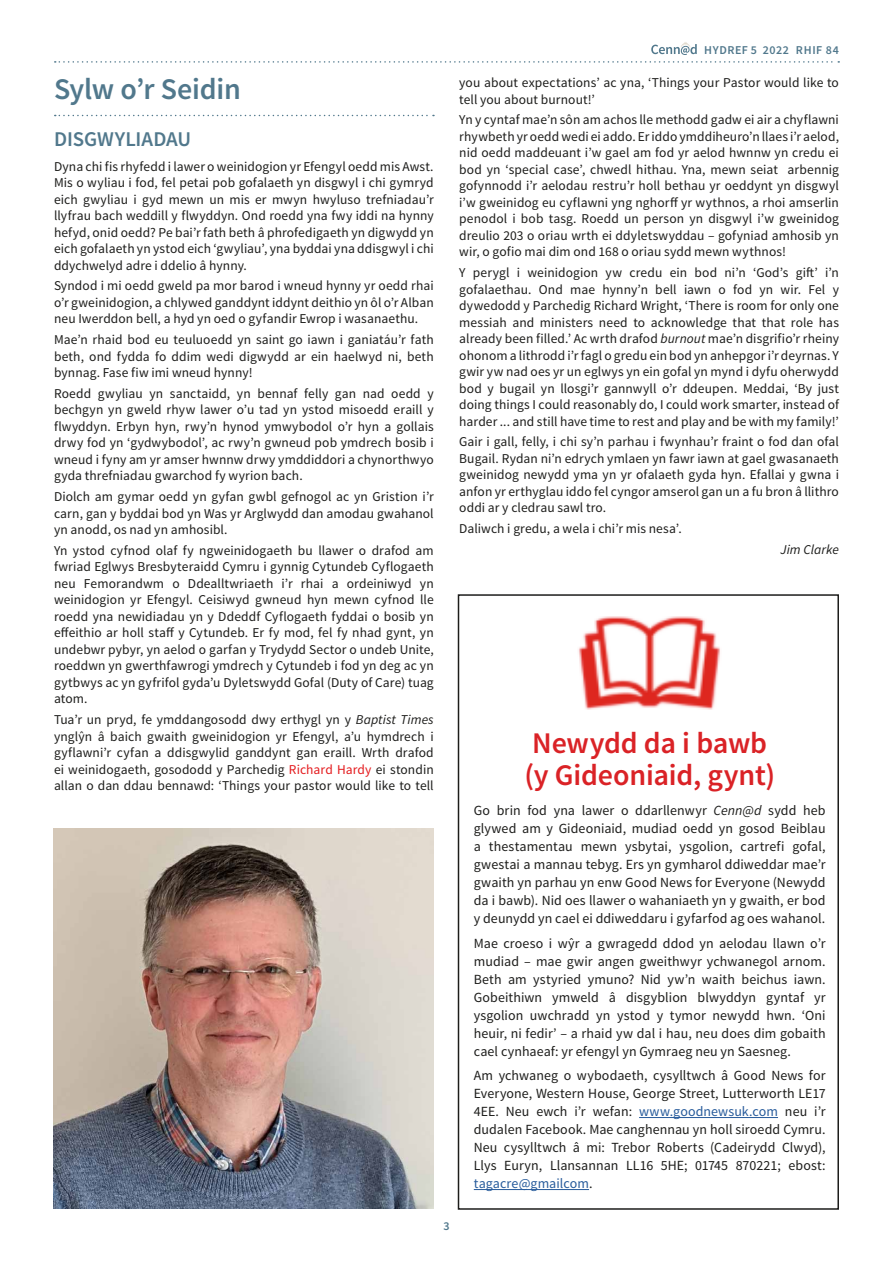
<style>
.page{position:relative;width:893px;height:1263px;background:#fff}
.page>*{position:absolute;margin:0;border:0;box-sizing:border-box;transform-origin:0 0}
.t1{font:600 30px/31.5px "Source Sans Pro";letter-spacing:-.01em;color:#da2226}
.t2{font:600 30px "Source Sans Pro";letter-spacing:-.01em;color:#51788c}
.t3{font:600 21px "Source Sans Pro";color:#51788c}
.t4{font:13.95px/18px "Source Sans Pro";letter-spacing:.005em;color:#1d1d1b;text-align:justify}
.t5{font:13.5px/16.5px "Source Sans Pro";letter-spacing:.005em;color:#1d1d1b;text-align:justify}
.t6{font:italic 13.5px "Source Sans Pro";letter-spacing:.005em;color:#1d1d1b}
.t7{font:600 12px "Source Sans Pro";letter-spacing:.05em;color:#51788c}
.s1{font-style:italic}
.s2{color:#e41b1e}
.s3{color:#275b9b}
</style>
<div class="page">
<svg style="left:651px;top:42px;width:46px;height:13px"></svg>
<svg style="left:55px;top:61px;width:784px;height:2px"></svg>
<div style="left:458px;top:594px;width:381px;height:616px;border:2px solid #1d1d1b"></div>
<svg style="left:55px;top:115px;width:379px;height:1px"></svg>
<hr style="left:639px;top:1117px;width:139px;height:1px;background:#275b9b">
<hr style="left:474px;top:1189px;width:115px;height:1px;background:#275b9b">
<img style="left:578px;top:616px;width:142px;height:94px">
<img style="left:54px;top:829px;width:380px;height:380px">
<h1 class="t2" style="left:54px;top:70px;width:188px">Sylw o’r Seidin</h1>
<h2 class="t3" style="left:54px;top:125px;width:139px">DISGWYLIADAU</h2>
<p class="t5" style="left:54px;top:158px;width:381px">Dyna chi fis rhyfedd i lawer o weinidogion yr Efengyl oedd mis Awst.<br>Mis o wyliau i fod, fel petai pob gofalaeth yn disgwyl i chi gymryd eich gwyliau i gyd mewn un mis er mwyn hwyluso trefniadau’r llyfrau bach weddill y flwyddyn. Ond roedd yna fwy iddi na hynny hefyd, onid oedd? Pe bai’r fath beth â phrofedigaeth yn digwydd yn eich gofalaeth yn ystod eich ‘gwyliau’, yna byddai yna ddisgwyl i chi ddychwelyd adre i ddelio â hynny.</p>
<p class="t5" style="left:54px;top:278px;width:381px">Syndod i mi oedd gweld pa mor barod i wneud hynny yr oedd rhai o’r gweinidogion, a chlywed ganddynt iddynt deithio yn ôl o’r Alban neu Iwerddon bell, a hyd yn oed o gyfandir Ewrop i wasanaethu.</p>
<p class="t5" style="left:54px;top:332px;width:381px">Mae’n rhaid bod eu teuluoedd yn saint go iawn i ganiatáu’r fath beth, ond fydda fo ddim wedi digwydd ar ein haelwyd ni, beth bynnag. Fase fiw imi wneud hynny!</p>
<p class="t5" style="left:54px;top:385px;width:381px">Roedd gwyliau yn sanctaidd, yn bennaf felly gan nad oedd y bechgyn yn gweld rhyw lawer o’u tad yn ystod misoedd eraill y flwyddyn. Erbyn hyn, rwy’n hynod ymwybodol o’r hyn a gollais drwy fod yn ‘gydwybodol’, ac rwy’n gwneud pob ymdrech bosib i wneud i fyny am yr amser hwnnw drwy ymddiddori a chynorthwyo gyda threfniadau gwarchod fy wyrion bach.</p>
<p class="t5" style="left:54px;top:489px;width:381px">Diolch am gymar oedd yn gyfan gwbl gefnogol ac yn Gristion i’r carn, gan y byddai bod yn Was yr Arglwydd dan amodau gwahanol yn anodd, os nad yn amhosibl.</p>
<p class="t5" style="left:54px;top:542px;width:381px">Yn ystod cyfnod olaf fy ngweinidogaeth bu llawer o drafod am fwriad Eglwys Bresbyteraidd Cymru i gynnig Cytundeb Cyflogaeth neu Femorandwm o Ddealltwriaeth i’r rhai a ordeiniwyd yn weinidogion yr Efengyl. Ceisiwyd gwneud hyn mewn cyfnod lle roedd yna newidiadau yn y Ddeddf Cyflogaeth fyddai o bosib yn effeithio ar holl staff y Cytundeb. Er fy mod, fel fy nhad gynt, yn undebwr pybyr, yn aelod o garfan y Trydydd Sector o undeb Unite, roeddwn yn gwerthfawrogi ymdrech y Cytundeb i fod yn deg ac yn gytbwys ac yn gyfrifol gyda’u Dyletswydd Gofal (Duty of Care) tuag atom.</p>
<p class="t5" style="left:54px;top:712px;width:381px">Tua’r un pryd, fe ymddangosodd dwy erthygl yn y <span class="s1">Baptist Times </span>ynglŷn â baich gwaith gweinidogion yr Efengyl, a’u hymdrech i gyflawni’r cyfan a ddisgwylid ganddynt gan eraill. Wrth drafod ei weinidogaeth, gosododd y Parchedig <span class="s2">Richard Hardy</span> ei stondin allan o dan ddau bennawd: ‘Things your pastor would like to tell</p>
<p class="t7" style="left:704px;top:42px;width:136px">HYDREF 5 2022 RHIF 84</p>
<p class="t5" style="left:459px;top:75px;width:381px">you about expectations’ ac yna, ‘Things your Pastor would like to tell you about burnout!’</p>
<p class="t5" style="left:459px;top:112px;width:381px">Yn y cyntaf mae’n sôn am achos lle methodd gadw ei air a chyflawni rhywbeth yr oedd wedi ei addo. Er iddo ymddiheuro’n llaes i’r aelod, nid oedd maddeuant i’w gael am fod yr aelod hwnnw yn credu ei bod yn ‘special case’, chwedl hithau. Yna, mewn seiat arbennig gofynnodd i’r aelodau restru’r holl bethau yr oeddynt yn disgwyl i’w gweinidog eu cyflawni yng nghorff yr wythnos, a rhoi amserlin penodol i bob tasg. Roedd un person yn disgwyl i’w gweinidog dreulio 203 o oriau wrth ei ddyletswyddau – gofyniad amhosib yn wir, o gofio mai dim ond 168 o oriau sydd mewn wythnos!</p>
<p class="t5" style="left:459px;top:265px;width:381px">Y perygl i weinidogion yw credu ein bod ni’n ‘God’s gift’ i’n gofalaethau. Ond mae hynny’n bell iawn o fod yn wir. Fel y dywedodd y Parchedig Richard Wright, ‘There is room for only one messiah and ministers need to acknowledge that that role has already been filled.’ Ac wrth drafod <span class="s1">burnout</span> mae’n disgrifio’r rheiny ohonom a lithrodd i’r fagl o gredu ein bod yn anhepgor i’r deyrnas. Y gwir yw nad oes yr un eglwys yn ein gofal yn mynd i dyfu oherwydd bod y bugail yn llosgi’r gannwyll o’r ddeupen. Meddai, ‘By just doing things I could reasonably do, I could work smarter, instead of harder ... and still have time to rest and play and be with my family!’</p>
<p class="t5" style="left:459px;top:434px;width:381px">Gair i gall, felly, i chi sy’n parhau i fwynhau’r fraint o fod dan ofal Bugail. Rydan ni’n edrych ymlaen yn fawr iawn at gael gwasanaeth gweinidog newydd yma yn yr ofalaeth gyda hyn. Efallai y gwna i anfon yr erthyglau iddo fel cyngor amserol gan un a fu bron â llithro oddi ar y cledrau sawl tro.</p>
<p class="t5" style="left:459px;top:521px;width:224px">Daliwch i gredu, a wela i chi’r mis nesa’.</p>
<p class="t6" style="left:780px;top:541px;width:60px">Jim Clarke</p>
<h1 class="t1" style="left:524px;top:728px;width:252px">Newydd da i bawb (y Gideoniaid, gynt)</h1>
<p class="t4" style="left:474px;top:802px;width:353px">Go brin fod yna lawer o ddarllenwyr <span class="s1">Cenn@d</span> sydd heb glywed am y Gideoniaid, mudiad oedd yn gosod Beiblau a thestamentau mewn ysbytai, ysgolion, cartrefi gofal, gwestai a mannau tebyg. Ers yn gymharol ddiweddar mae’r gwaith yn parhau yn enw Good News for Everyone (Newydd da i bawb). Nid oes llawer o wahaniaeth yn y gwaith, er bod y deunydd yn cael ei ddiweddaru i gyfarfod ag oes wahanol.</p>
<p class="t4" style="left:474px;top:934px;width:353px">Mae croeso i wŷr a gwragedd ddod yn aelodau llawn o’r mudiad – mae gwir angen gweithwyr ychwanegol arnom.<br>Beth am ystyried ymuno? Nid yw’n waith beichus iawn.<br>Gobeithiwn ymweld â disgyblion blwyddyn gyntaf yr ysgolion uwchradd yn ystod y tymor newydd hwn. ‘Oni heuir, ni fedir’ – a rhaid yw dal i hau, neu does dim gobaith cael cynhaeaf: yr efengyl yn Gymraeg neu yn Saesneg.</p>
<p class="t4" style="left:474px;top:1067px;width:353px">Am ychwaneg o wybodaeth, cysylltwch â Good News for Everyone, Western House, George Street, Lutterworth LE17<br>4EE. Neu ewch i’r wefan: <span class="s3">www.goodnewsuk.com</span> neu i’r dudalen Facebook. Mae canghennau yn holl siroedd Cymru.<br>Neu cysylltwch â mi: Trebor Roberts (Cadeirydd Clwyd), Llys Euryn, Llansannan LL16 5HE; 01745 870221; ebost: <span class="s3">tagacre@gmailcom</span>.</p>
<p class="t7" style="left:443px;top:1218px;width:8px">3</p>
</div>
